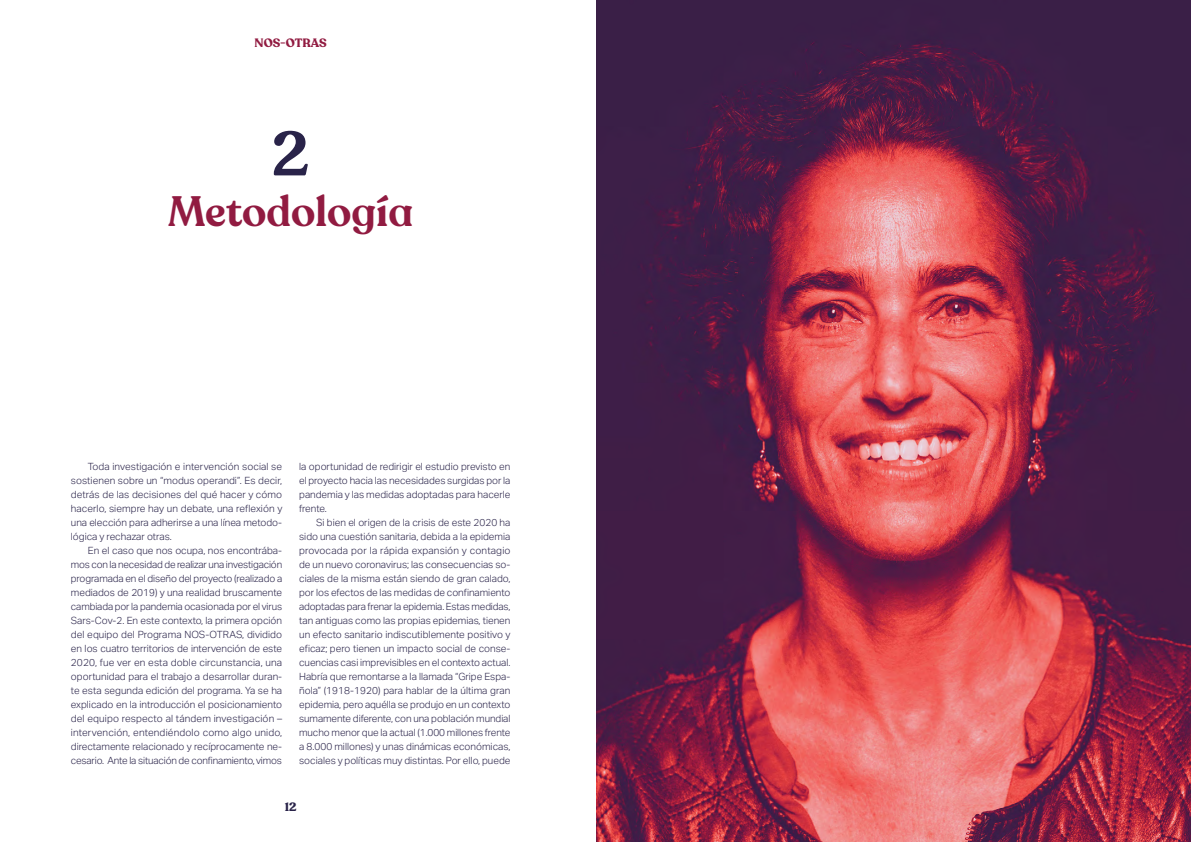
<style>
.page{position:relative;width:1191px;height:842px;background:#fff}
.page>*{position:absolute;margin:0;border:0;box-sizing:border-box;transform-origin:0 0}
.t1{font:600 62px "Recoleta Alt";color:#292349}
.t2{font:600 42px "Recoleta Alt";color:#911b41}
.t3{font:700 12px "Recoleta Alt";color:#911b41}
.t4{font:700 12px "Recoleta Alt";color:#292349}
.t5{font:300 10px/14px "Aktiv Grotesk";color:#292349;text-align:justify}
</style>
<div class="page">
<img style="left:596px;top:0;width:595px;height:842px">
<p class="t3" style="left:255px;top:36px;width:74px">NOS-OTRAS</p>
<h1 class="t1" style="left:272px;top:115px;width:39px">2</h1>
<h2 class="t2" style="left:168px;top:185px;width:247px">Metodología</h2>
<p class="t5" style="left:71px;top:459px;width:213px;text-indent:17px">Toda investigación e intervención social se sostienen sobre un “modus operandi”. Es decir, detrás de las decisiones del qué hacer y cómo hacerlo, siempre hay un debate, una reflexión y una elección para adherirse a una línea metodo&shy;lógica y rechazar otras.</p>
<p class="t5" style="left:71px;top:543px;width:213px;text-indent:17px">En el caso que nos ocupa, nos encontrába&shy;mos con la necesidad de realizar una investigación programada en el diseño del proyecto (realizado a mediados de 2019) y una realidad bruscamente cambiada por la pandemia ocasionada por el virus Sars-Cov-2. En este contexto, la primera opción del equipo del Programa NOS-OTRAS, dividido en los cuatro territorios de intervención de este 2020, fue ver en esta doble circunstancia, una oportunidad para el trabajo a desarrollar duran&shy;te esta segunda edición del programa. Ya se ha explicado en la introducción el posicionamiento del equipo respecto al tándem investigación – intervención, entendiéndolo como algo unido, directamente relacionado y recíprocamente ne&shy;cesario. Ante la situación de confinamiento, vimos</p>
<p class="t5" style="left:299px;top:459px;width:213px">la oportunidad de redirigir el estudio previsto en el proyecto hacia las necesidades surgidas por la pandemia y las medidas adoptadas para hacerle frente.</p>
<p class="t5" style="left:299px;top:515px;width:213px;text-indent:17px">Si bien el origen de la crisis de este 2020 ha sido una cuestión sanitaria, debida a la epidemia provocada por la rápida expansión y contagio de un nuevo coronavirus; las consecuencias so&shy;ciales de la misma están siendo de gran calado, por los efectos de las medidas de confinamiento adoptadas para frenar la epidemia. Estas medidas, tan antiguas como las propias epidemias, tienen un efecto sanitario indiscutiblemente positivo y eficaz; pero tienen un impacto social de conse&shy;cuencias casi imprevisibles en el contexto actual.<br>Habría que remontarse a la llamada “Gripe Espa&shy;ñola” (1918-1920) para hablar de la última gran epidemia, pero aquélla se produjo en un contexto sumamente diferente, con una población mundial mucho menor que la actual (1.000 millones frente a 8.000 millones) y unas dinámicas económicas, sociales y políticas muy distintas. Por ello, puede</p>
<p class="t4" style="left:285px;top:800px;width:13px">12</p>
</div>
